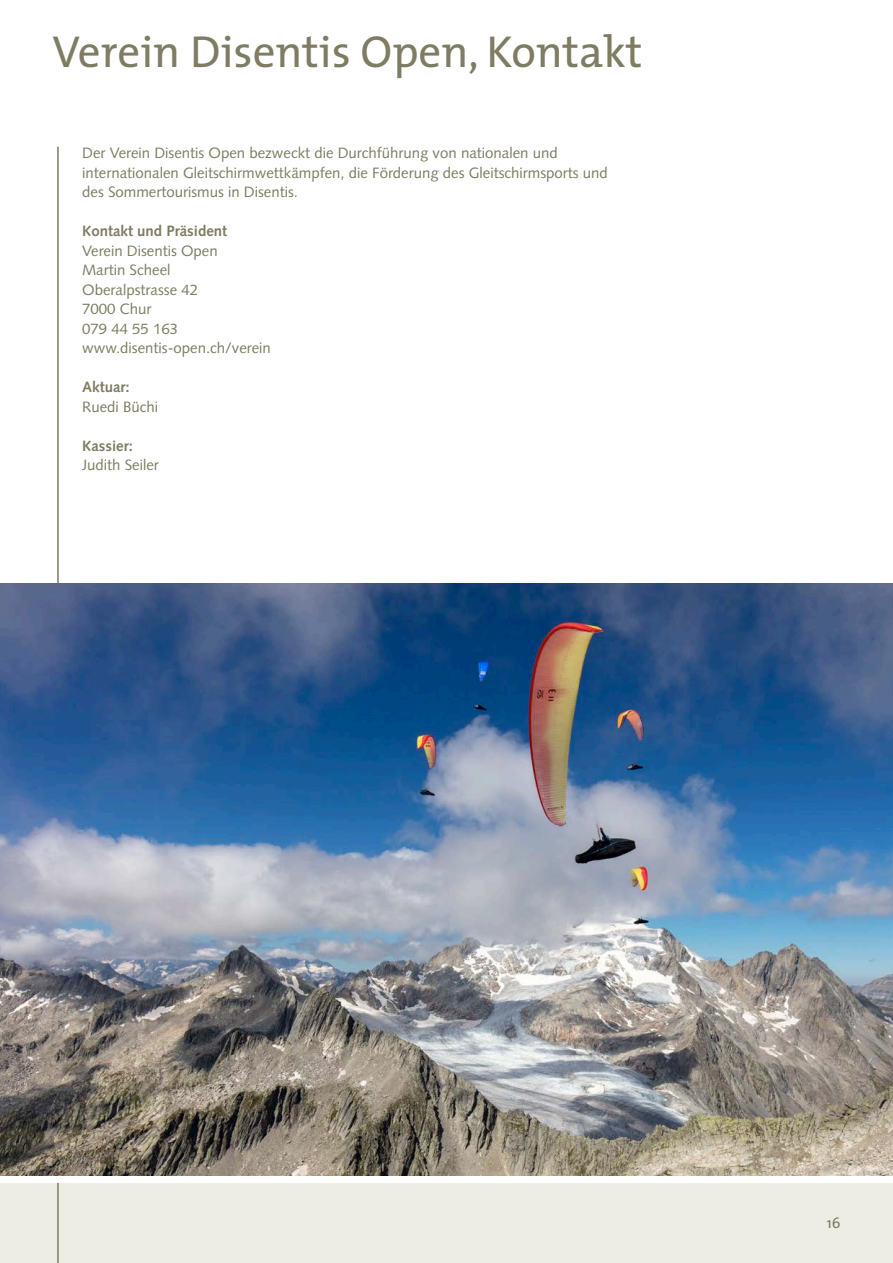
<style>
.page{position:relative;width:893px;height:1263px;background:#fff}
.page>*{position:absolute;margin:0;border:0;box-sizing:border-box;transform-origin:0 0}
.Events_Überschrift{font:45px "The Mix";color:#7e7c63}
.Lauftext_D{font:15px "Syntax";color:#7e7c63}
.Lauftext_D-2{font:700 15px "Syntax";color:#7e7c63}
.t1{font:15px "The Mix";color:#7e7c63}
</style>
<div class="page">
<div style="left:0;top:1182px;width:893px;height:81px;background:#edece5"></div>
<hr style="left:57px;top:147px;width:2px;height:1116px;background:#7e7c63">
<img style="left:0;top:584px;width:893px;height:592px">
<div style="left:0;top:1176px;width:893px;height:7px;background:#fff"></div>
<p class="Events_Überschrift" style="left:53px;top:14px;width:592px">Verein Disentis Open, Kontakt</p>
<p class="Lauftext_D" style="left:82px;top:144px;width:477px">Der Verein Disentis Open bezweckt die Durchführung von nationalen und</p>
<p class="Lauftext_D" style="left:82px;top:163px;width:527px">internationalen Gleitschirmwettkämpfen, die Förderung des Gleitschirmsports und</p>
<p class="Lauftext_D" style="left:82px;top:183px;width:217px">des Sommertourismus in Disentis.</p>
<p class="Lauftext_D-2" style="left:82px;top:222px;width:147px">Kontakt und Präsident</p>
<p class="Lauftext_D" style="left:82px;top:241px;width:137px">Verein Disentis Open</p>
<p class="Lauftext_D" style="left:82px;top:261px;width:90px">Martin Scheel</p>
<p class="Lauftext_D" style="left:82px;top:280px;width:117px">Oberalpstrasse 42</p>
<p class="Lauftext_D" style="left:82px;top:300px;width:71px">7000 Chur</p>
<p class="Lauftext_D" style="left:82px;top:319px;width:97px">079 44 55 163</p>
<p class="Lauftext_D" style="left:82px;top:339px;width:190px">www.disentis-open.ch/verein</p>
<p class="Lauftext_D-2" style="left:82px;top:378px;width:49px">Aktuar:</p>
<p class="Lauftext_D" style="left:82px;top:397px;width:77px">Ruedi Büchi</p>
<p class="Lauftext_D-2" style="left:82px;top:437px;width:52px">Kassier:</p>
<p class="Lauftext_D" style="left:82px;top:456px;width:78px">Judith Seiler</p>
<p class="t1" style="left:827px;top:1210px;width:15px">16</p>
</div>
